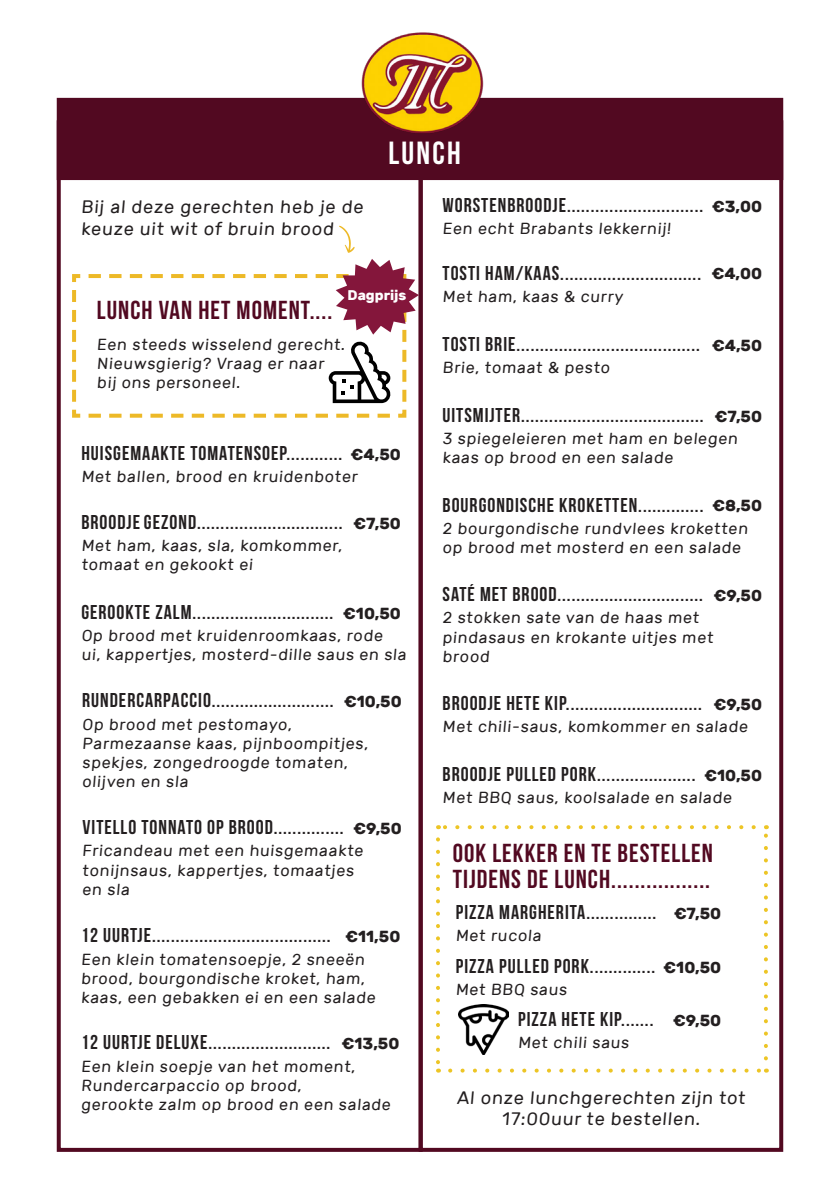
<style>
.page{position:relative;width:840px;height:1191px;background:#fff}
.page>*{position:absolute;margin:0;border:0;box-sizing:border-box;transform-origin:0 0}
.t1{font:700 32px "Bebas Neue";letter-spacing:.07em;color:#fff}
.t2{font:700 26px "Bebas Neue";letter-spacing:.04em;color:#520921}
.t3{font:700 20px "Bebas Neue";letter-spacing:.05em;color:#231f20}
.t4{font:18px "Rubik";color:#231f20}
.t5{font:16px/19.2px "Rubik";letter-spacing:.05em;color:#231f20}
.t6{font:700 16px "Rubik";color:#231f20}
.t7{font:700 14px "Rubik";color:#fff}
</style>
<div class="page">
<div style="left:418px;top:120px;width:364px;height:1031px;border:4px solid #520921"></div>
<div style="left:57px;top:120px;width:365px;height:1031px;border:4px solid #520921"></div>
<div style="left:57px;top:98px;width:725px;height:82px;background:#520921"></div>
<img style="left:357px;top:32px;width:131px;height:101px">
<svg style="left:72px;top:274px;width:335px;height:144px"></svg>
<svg style="left:339px;top:225px;width:15px;height:28px"></svg>
<svg style="left:450px;top:1068px;width:309px;height:4px"></svg>
<svg style="left:436px;top:839px;width:4px;height:233px"></svg>
<svg style="left:763px;top:825px;width:4px;height:233px"></svg>
<svg style="left:438px;top:825px;width:315px;height:4px"></svg>
<img style="left:458px;top:1005px;width:50px;height:49px">
<svg style="left:84px;top:259px;width:335px;height:144px"></svg>
<p class="t4" style="left:81px;top:197px;width:285px">Bij al deze gerechten heb je de</p>
<p class="t4" style="left:81px;top:219px;width:255px">keuze uit wit of bruin brood</p>
<p class="t1" style="left:388px;top:136px;width:74px">LUNCH</p>
<p class="t3" style="left:442px;top:194px;width:262px">WORSTENBROODJE.............................</p>
<p class="t6" style="left:711px;top:196px;width:51px">€3,00</p>
<p class="t5" style="left:442px;top:219px;width:231px">Een echt Brabants lekkernij!</p>
<p class="t3" style="left:442px;top:262px;width:260px">TOSTI HAM/KAAS..............................</p>
<p class="t6" style="left:711px;top:264px;width:52px">€4,00</p>
<p class="t2" style="left:97px;top:295px;width:236px">LUNCH VAN HET MOMENT....</p>
<p class="t7" style="left:347px;top:286px;width:60px">Dagprijs</p>
<p class="t5" style="left:97px;top:335px;width:251px">Een steeds wisselend gerecht.<br>Nieuwsgierig? Vraag er naar</p>
<p class="t5" style="left:97px;top:373px;width:146px">bij ons personeel.</p>
<p class="t3" style="left:81px;top:442px;width:262px">HUISGEMAAKTE TOMATENSOEP............</p>
<p class="t6" style="left:351px;top:445px;width:51px">€4,50</p>
<p class="t5" style="left:81px;top:467px;width:279px">Met ballen, brood en kruidenboter</p>
<p class="t3" style="left:81px;top:511px;width:262px">BROODJE GEZOND...............................</p>
<p class="t5" style="left:81px;top:536px;width:264px">Met ham, kaas, sla, komkommer,</p>
<p class="t5" style="left:81px;top:555px;width:174px">tomaat en gekookt ei</p>
<p class="t6" style="left:353px;top:514px;width:49px">€7,50</p>
<p class="t3" style="left:81px;top:601px;width:253px">GEROOKTE ZALM..............................</p>
<p class="t6" style="left:343px;top:603px;width:59px">€10,50</p>
<p class="t5" style="left:81px;top:626px;width:328px">Op brood met kruidenroomkaas, rode ui, kappertjes, mosterd-dille saus en sla</p>
<p class="t3" style="left:82px;top:689px;width:253px">RUNDERCARPACCIO..........................</p>
<p class="t6" style="left:344px;top:692px;width:59px">€10,50</p>
<p class="t5" style="left:82px;top:714px;width:212px">Op brood met pestomayo,</p>
<p class="t5" style="left:82px;top:734px;width:289px">Parmezaanse kaas, pijnboompitjes, spekjes, zongedroogde tomaten,</p>
<p class="t5" style="left:82px;top:772px;width:109px">olijven en sla</p>
<p class="t3" style="left:82px;top:816px;width:262px">VITELLO TONNATO OP BROOD...............</p>
<p class="t6" style="left:353px;top:819px;width:50px">€9,50</p>
<p class="t5" style="left:82px;top:841px;width:284px">Fricandeau met een huisgemaakte</p>
<p class="t5" style="left:82px;top:860px;width:275px">tonijnsaus, kappertjes, tomaatjes</p>
<p class="t5" style="left:82px;top:880px;width:50px">en sla</p>
<p class="t3" style="left:81px;top:924px;width:251px">12 UURTJE......................................</p>
<p class="t6" style="left:345px;top:927px;width:56px">€11,50</p>
<p class="t5" style="left:81px;top:950px;width:297px">Een klein tomatensoepje, 2 sneeën brood, bourgondische kroket, ham, kaas, een gebakken ei en een salade</p>
<p class="t3" style="left:81px;top:1031px;width:250px">12 UURTJE DELUXE..........................</p>
<p class="t6" style="left:341px;top:1034px;width:59px">€13,50</p>
<p class="t5" style="left:81px;top:1057px;width:277px">Een klein soepje van het moment,</p>
<p class="t5" style="left:81px;top:1076px;width:223px">Rundercarpaccio op brood,</p>
<p class="t5" style="left:81px;top:1095px;width:312px">gerookte zalm op brood en een salade</p>
<p class="t5" style="left:442px;top:288px;width:184px">Met ham, kaas &amp; curry</p>
<p class="t3" style="left:442px;top:333px;width:258px">TOSTI BRIE.......................................</p>
<p class="t5" style="left:442px;top:359px;width:170px">Brie, tomaat &amp; pesto</p>
<p class="t6" style="left:711px;top:336px;width:51px">€4,50</p>
<p class="t3" style="left:442px;top:404px;width:262px">UITSMIJTER.......................................</p>
<p class="t6" style="left:714px;top:407px;width:49px">€7,50</p>
<p class="t5" style="left:442px;top:429px;width:298px">3 spiegeleieren met ham en belegen kaas op brood en een salade</p>
<p class="t3" style="left:442px;top:493px;width:262px">BOURGONDISCHE KROKETTEN..............</p>
<p class="t6" style="left:712px;top:496px;width:51px">€8,50</p>
<p class="t5" style="left:442px;top:519px;width:308px">2 bourgondische rundvlees kroketten op brood met mosterd en een salade</p>
<p class="t3" style="left:442px;top:583px;width:262px">SATÉ MET BROOD...............................</p>
<p class="t6" style="left:713px;top:586px;width:50px">€9,50</p>
<p class="t5" style="left:442px;top:608px;width:259px">2 stokken sate van de haas met</p>
<p class="t5" style="left:442px;top:628px;width:273px">pindasaus en krokante uitjes met brood</p>
<p class="t3" style="left:442px;top:692px;width:261px">BROODJE HETE KIP.............................</p>
<p class="t6" style="left:713px;top:695px;width:50px">€9,50</p>
<p class="t5" style="left:442px;top:717px;width:308px">Met chili-saus, komkommer en salade</p>
<p class="t3" style="left:442px;top:763px;width:254px">BROODJE PULLED PORK.....................</p>
<p class="t6" style="left:704px;top:766px;width:59px">€10,50</p>
<p class="t5" style="left:442px;top:788px;width:292px">Met BBQ saus, koolsalade en salade</p>
<p class="t2" style="left:452px;top:839px;width:261px">OOK LEKKER EN TE BESTELLEN</p>
<p class="t2" style="left:452px;top:865px;width:258px">TIJDENS DE LUNCH.................</p>
<p class="t3" style="left:455px;top:900px;width:202px">PIZZA MARGHERITA...............</p>
<p class="t6" style="left:673px;top:903px;width:49px">€7,50</p>
<p class="t5" style="left:455px;top:926px;width:88px">Met rucola</p>
<p class="t3" style="left:455px;top:954px;width:201px">PIZZA PULLED PORK..............</p>
<p class="t6" style="left:663px;top:957px;width:59px">€10,50</p>
<p class="t5" style="left:455px;top:980px;width:114px">Met BBQ saus</p>
<p class="t3" style="left:518px;top:1008px;width:137px">PIZZA HETE KIP.......</p>
<p class="t6" style="left:672px;top:1011px;width:50px">€9,50</p>
<p class="t5" style="left:518px;top:1033px;width:114px">Met chili saus</p>
<p class="t4" style="left:456px;top:1087px;width:291px">Al onze lunchgerechten zijn tot</p>
<p class="t4" style="left:501px;top:1109px;width:201px">17:00uur te bestellen.</p>
</div>
